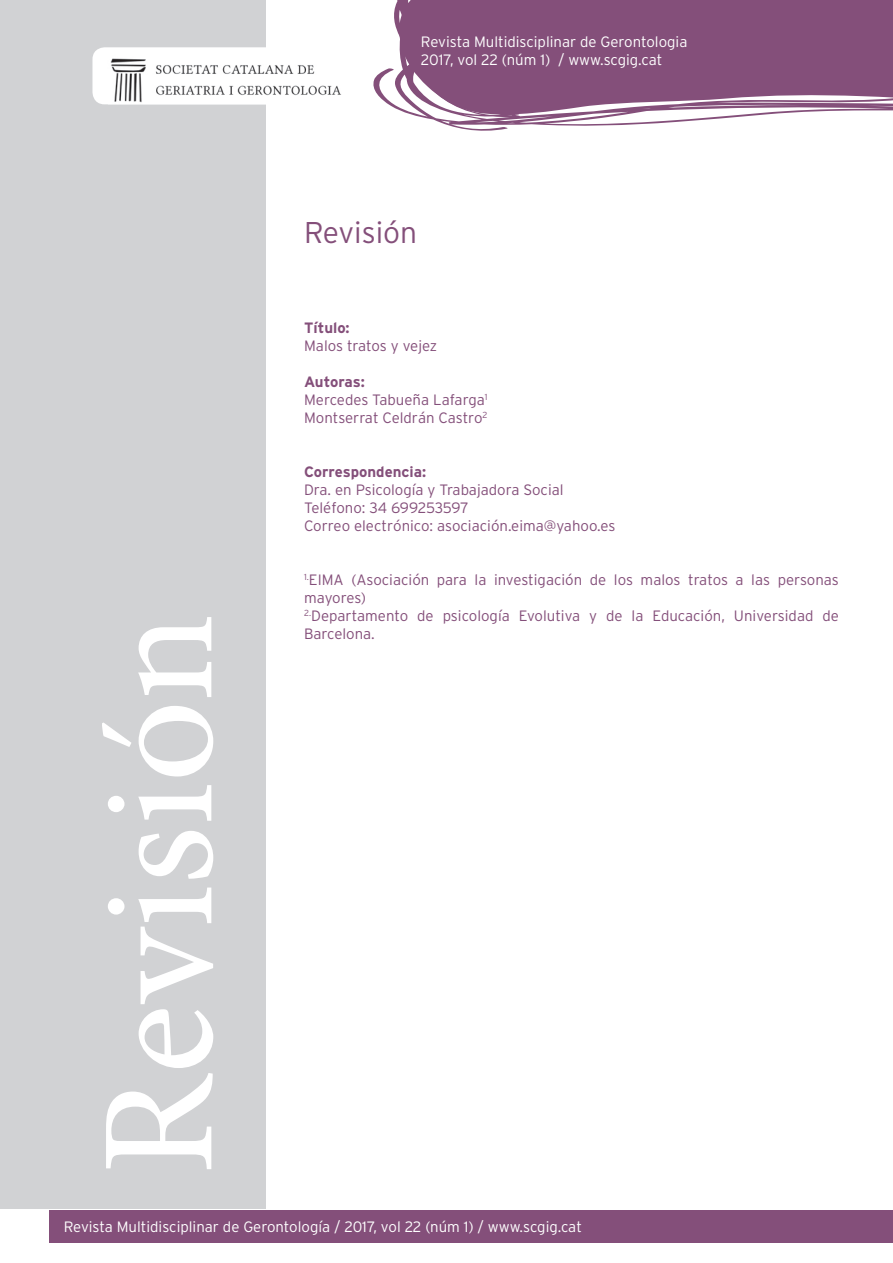
<style>
.page{position:relative;width:893px;height:1263px;background:#fff}
.page>*{position:absolute;margin:0;border:0;box-sizing:border-box;transform-origin:0 0}
.t1{font:162px "Minion Pro";color:#fff}
.t2{font:300 30px "Interstate";color:#844f7a}
.t3{font:300 15px/18px "Interstate";color:#844f7a}
.t4{font:300 15px/18px "Interstate";color:#fff}
.t5{font:700 15px "Interstate";color:#844f7a}
.s1{font-weight:700}
</style>
<div class="page">
<div style="left:50px;top:1210px;width:843px;height:32px;background:#844f7a"></div>
<div style="left:0;top:0;width:266px;height:1209px;background:#d1d2d4"></div>
<svg style="left:373px;top:0;width:520px;height:131px;fill:#844f7a"></svg>
<div style="left:92px;top:47px;width:264px;height:57px;background:#fff;border-radius:12px"></div>
<img style="left:110px;top:58px;width:231px;height:45px">
<p class="t4" style="left:421px;top:32px;width:268px">Revista Multidisciplinar de Gerontologia<br>2017, vol 22 (núm 1) / www.scgig.cat</p>
<h2 class="t2" style="left:304px;top:216px;width:115px">Revisión</h2>
<h1 class="t1" style="left:51px;top:1175px;width:563px;rotate:-90deg">Revisión</h1>
<p class="t5" style="left:304px;top:319px;width:47px">Título:</p>
<p class="t3" style="left:304px;top:337px;width:135px">Malos tratos y vejez</p>
<p class="t3" style="left:304px;top:373px;width:185px"><span class="s1">Autoras:<br></span>Mercedes Tabueña Lafarga<sup>1<br></sup>Montserrat Celdrán Castro<sup>2</sup></p>
<p class="t5" style="left:304px;top:463px;width:124px">Correspondencia:</p>
<p class="t3" style="left:304px;top:481px;width:313px">Dra. en Psicología y Trabajadora Social<br>Teléfono: 34 699253597<br>Correo electrónico: asociación.eima@yahoo.es</p>
<p class="t3" style="left:304px;top:571px;width:536px"><sup>1.</sup>EIMA (Asociación para la investigación de los malos tratos a las personas mayores)<br><sup>2.</sup>Departamento de psicología Evolutiva y de la Educación, Universidad de Barcelona.</p>
<p class="t4" style="left:64px;top:1217px;width:520px">Revista Multidisciplinar de Gerontología / 2017, vol 22 (núm 1) / www.scgig.cat</p>
</div>
